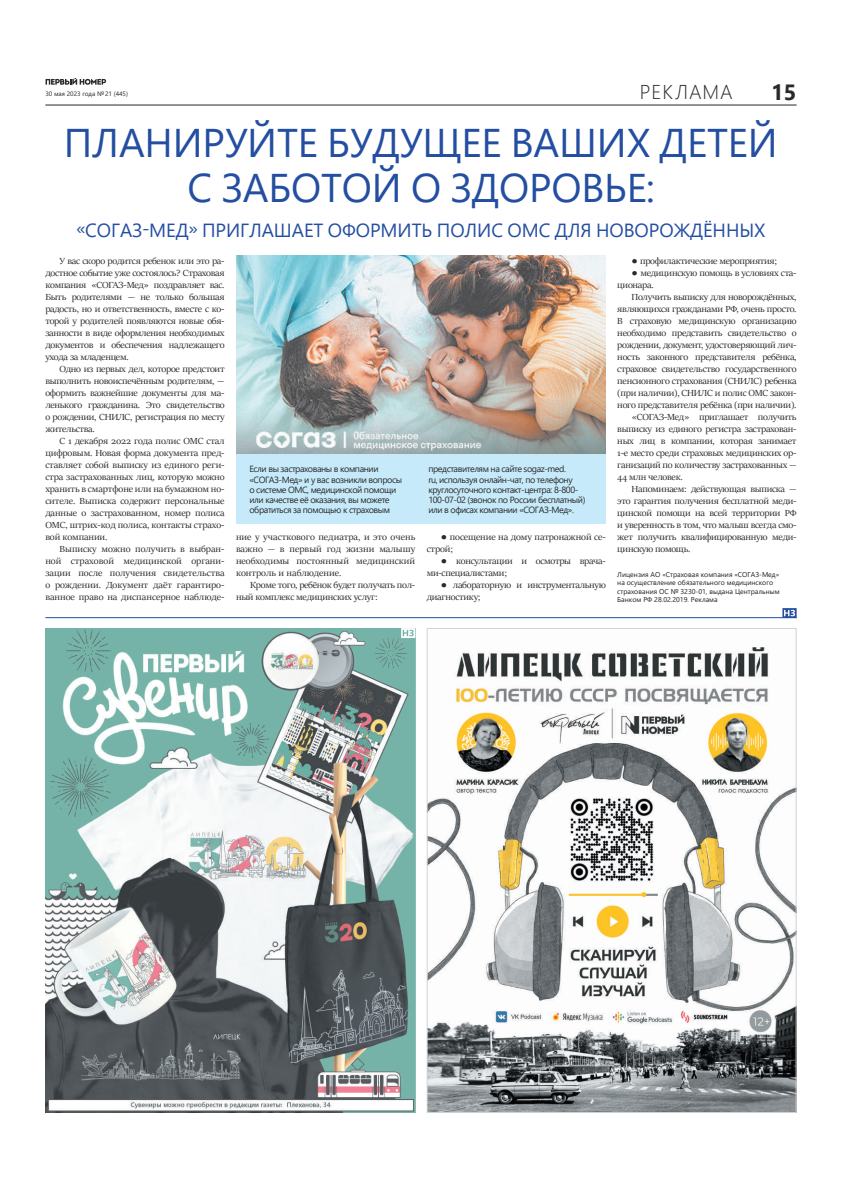
<style>
.page{position:relative;width:842px;height:1191px;background:#fff}
.page>*{position:absolute;margin:0;border:0;box-sizing:border-box;transform-origin:0 0}
.t1{font:40px/45px "Segoe UI";letter-spacing:-.005em;color:#244ea1;text-align:center}
.t2{font:700 22px "Segoe UI";color:#2b292a}
.t3{font:300 20px "Segoe UI";letter-spacing:.045em;color:#2b292a}
.t4{font:19px "Segoe UI";letter-spacing:-.005em;color:#244ea1}
.t5{font:9.9px/12px "Sitka Banner";letter-spacing:-.025em;color:#2b292a;text-align:justify;scale:1.07 1}
.t6{font:9px/10.2px "Segoe UI";letter-spacing:-.05em;color:#2b292a}
.t7{font:7px/8.4px "Segoe UI";color:#231f20}
.t8{font:6.4px "Segoe UI";color:#2b292a}
.s1{font-family:"Segoe UI"}
</style>
<div class="page">
<hr style="left:45px;top:104px;width:752px;height:1px;background:#2b292a">
<svg style="left:46px;top:78px;width:60px;height:7px"></svg>
<svg style="left:782px;top:608px;width:15px;height:9px"></svg>
<hr style="left:45px;top:617px;width:752px;height:1px;background:#244ea1">
<img style="left:236px;top:256px;width:370px;height:198px">
<div style="left:236px;top:454px;width:370px;height:70px;background:#c6eafa"></div>
<img style="left:45px;top:628px;width:370px;height:484px">
<svg style="left:401px;top:628px;width:14px;height:10px"></svg>
<img style="left:429px;top:647px;width:366px;height:464px">
<p class="t8" style="left:45px;top:88px;width:84px">30 мая 2023 года №21 (445)</p>
<h3 class="t3" style="left:640px;top:73px;width:94px">РЕКЛАМА</h3>
<h2 class="t2" style="left:771px;top:71px;width:27px">15</h2>
<h1 class="t1" style="left:64px;top:117px;width:715px">ПЛАНИРУЙТЕ БУДУЩЕЕ ВАШИХ ДЕТЕЙ<br>С ЗАБОТОЙ О ЗДОРОВЬЕ:</h1>
<h3 class="t4" style="left:76px;top:212px;width:691px">«СОГАЗ-МЕД» ПРИГЛАШАЕТ ОФОРМИТЬ ПОЛИС ОМС ДЛЯ НОВОРОЖДЁННЫХ</h3>
<p class="t5" style="left:45px;top:255px;width:169px;text-indent:14px">У вас скоро родится ребенок или это ра&shy;достное событие уже состоялось? Страховая компания «СОГАЗ-Мед» поздравляет вас.<br>Быть родителями — не только большая радость, но и ответственность, вместе с ко&shy;торой у родителей появляются новые обя&shy;занности в виде оформления необходимых документов и обеспечения надлежащего ухода за младенцем.</p>
<p class="t5" style="left:45px;top:363px;width:169px;text-indent:14px">Одно из первых дел, которое предстоит выполнить новоиспечённым родителям, — оформить важнейшие документы для ма&shy;ленького гражданина. Это свидетельство о рождении, СНИЛС, регистрация по месту жительства.</p>
<p class="t5" style="left:45px;top:435px;width:169px;text-indent:14px">С 1 декабря 2022 года полис ОМС стал цифровым. Новая форма документа пред&shy;ставляет собой выписку из единого реги&shy;стра застрахованных лиц, которую можно хранить в смартфоне или на бумажном но&shy;сителе. Выписка содержит персональные данные о застрахованном, номер полиса ОМС, штрих-код полиса, контакты страхо&shy;вой компании.</p>
<p class="t5" style="left:45px;top:543px;width:169px;text-indent:14px">Выписку можно получить в выбран&shy;ной страховой медицинской органи&shy;зации после получения свидетельства о рождении. Документ даёт гарантиро&shy;ванное право на диспансерное наблюде-</p>
<p class="t5" style="left:236px;top:531px;width:169px">ние у участкового педиатра, и это очень важно — в первый год жизни малышу необходимы постоянный медицинский контроль и наблюдение.</p>
<p class="t6" style="left:249px;top:463px;width:154px">Если вы застрахованы в компании «СОГАЗ-Мед» и у вас возникли вопросы о системе ОМС, медицинской помощи или качестве её оказания, вы можете обратиться за помощью к страховым</p>
<p class="t6" style="left:428px;top:463px;width:158px">представителям на сайте sogaz-med.<br>ru, используя онлайн-чат, по телефону круглосуточного контакт-центра: 8-800- 100-07-02 (звонок по России бесплатный) или в офисах компании «СОГАЗ-Мед».</p>
<p class="t5" style="left:427px;top:531px;width:169px;text-indent:14px"><span class="s1">●</span> посещение на дому патронажной се&shy;строй;</p>
<p class="t5" style="left:427px;top:555px;width:169px;text-indent:14px"><span class="s1">●</span> консультации и осмотры врача&shy;ми-специалистами;</p>
<p class="t5" style="left:427px;top:579px;width:169px;text-indent:14px"><span class="s1">●</span> лабораторную и инструментальную диагностику;</p>
<p class="t5" style="left:236px;top:579px;width:169px;text-indent:14px">Кроме того, ребёнок будет получать пол&shy;ный комплекс медицинских услуг:</p>
<p class="t5" style="left:631px;top:255px;width:138px"><span class="s1">●</span> профилактические мероприятия;</p>
<p class="t5" style="left:617px;top:267px;width:169px;text-indent:14px"><span class="s1">●</span> медицинскую помощь в условиях ста&shy;ционара.</p>
<p class="t5" style="left:631px;top:291px;width:156px">Получить выписку для новорождённых,</p>
<p class="t5" style="left:617px;top:303px;width:169px">являющихся гражданами РФ, очень просто.</p>
<p class="t5" style="left:617px;top:315px;width:169px">В страховую медицинскую организацию</p>
<p class="t5" style="left:617px;top:327px;width:169px">необходимо представить свидетельство о</p>
<p class="t5" style="left:617px;top:339px;width:169px">рождении, документ, удостоверяющий лич-</p>
<p class="t5" style="left:617px;top:351px;width:169px">ность законного представителя ребёнка,</p>
<p class="t5" style="left:617px;top:363px;width:169px">страховое свидетельство государственного</p>
<p class="t5" style="left:617px;top:375px;width:169px">пенсионного страхования (СНИЛС) ребенка</p>
<p class="t5" style="left:617px;top:387px;width:169px">(при наличии), СНИЛС и полис ОМС закон-</p>
<p class="t5" style="left:617px;top:399px;width:169px">ного представителя ребёнка (при наличии).</p>
<p class="t5" style="left:631px;top:411px;width:156px">«СОГАЗ-Мед» приглашает получить</p>
<p class="t5" style="left:617px;top:423px;width:169px">выписку из единого регистра застрахован-</p>
<p class="t5" style="left:617px;top:435px;width:169px">ных лиц в компании, которая занимает</p>
<p class="t5" style="left:617px;top:447px;width:169px">1-е место среди страховых медицинских ор-</p>
<p class="t5" style="left:617px;top:459px;width:169px">ганизаций по количеству застрахованных —</p>
<p class="t5" style="left:617px;top:471px;width:63px">44 млн человек.</p>
<p class="t5" style="left:631px;top:483px;width:156px">Напоминаем: действующая выписка —</p>
<p class="t5" style="left:617px;top:495px;width:169px">это гарантия получения бесплатной меди-</p>
<p class="t5" style="left:617px;top:507px;width:169px">цинской помощи на всей территории РФ</p>
<p class="t5" style="left:617px;top:519px;width:169px">и уверенность в том, что малыш всегда смо-</p>
<p class="t5" style="left:617px;top:531px;width:169px">жет получить квалифицированную меди-</p>
<p class="t5" style="left:617px;top:543px;width:70px">цинскую помощь.</p>
<p class="t7" style="left:617px;top:569px;width:164px">Лицензия АО «Страховая компания «СОГАЗ-Мед» на осуществление обязательного медицинского страхования ОС № 3230-01, выдана Центральным Банком РФ 28.02.2019. Реклама</p>
</div>
